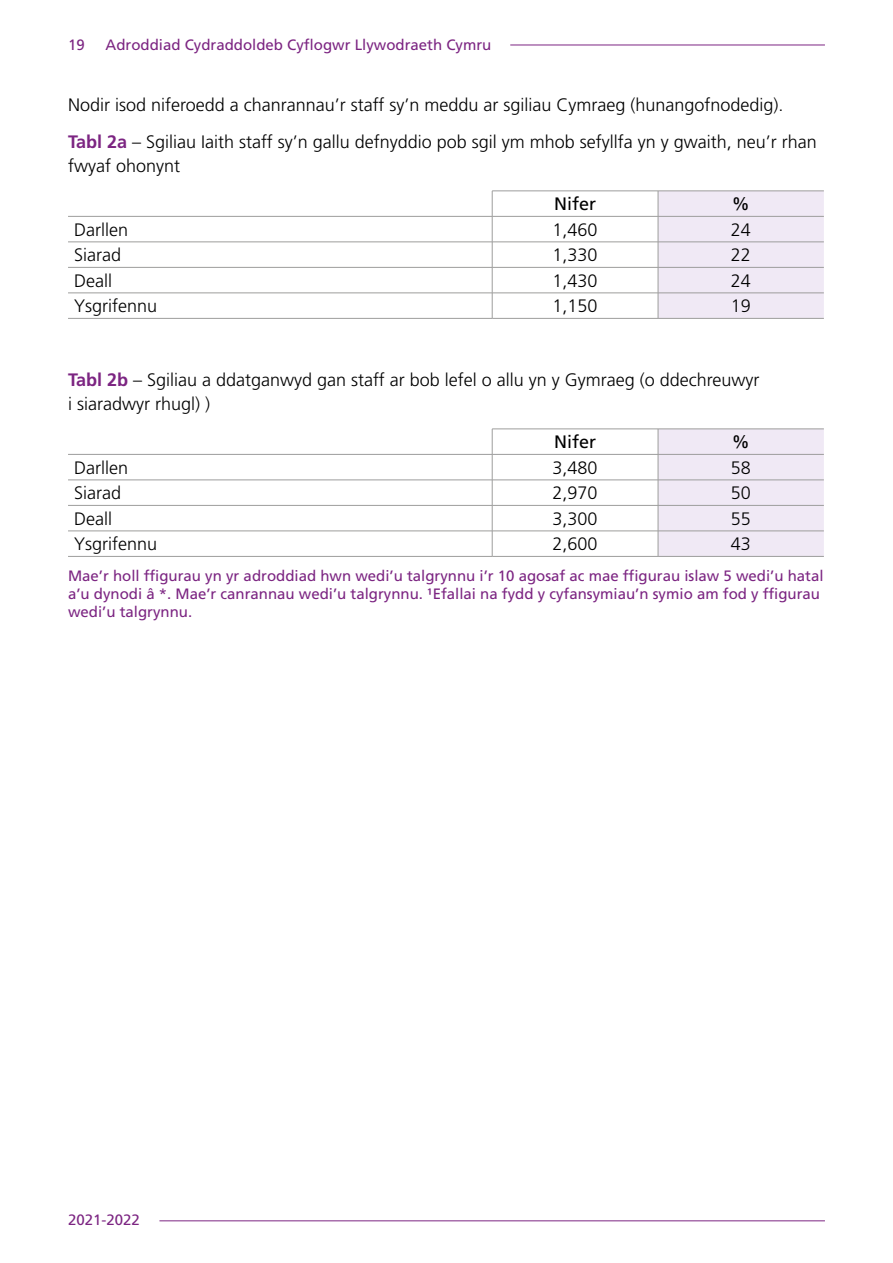
<style>
.page{position:relative;width:893px;height:1263px;background:#fff}
.page>*{position:absolute;margin:0;border:0;box-sizing:border-box;transform-origin:0 0}
.Body_Text{font:300 18px/24px "Frutiger LT Std";color:#000}
.Table_Text{font:300 18px "Frutiger LT Std";color:#000}
.Table_Text_Centred{font:300 18px "Frutiger LT Std";color:#000}
.Table_Text_Centred-2{font:18px "Frutiger LT Std";color:#000}
.Disclaimer{font:15px/18px "Frutiger LT Std";color:#7c2582}
.s1{font-weight:700;color:#7c2582}
</style>
<div class="page">
<hr style="left:159px;top:1220px;width:666px;height:1px;background:#7c2582">
<hr style="left:510px;top:45px;width:315px;height:1px;background:#7c2582">
<hr style="left:68px;top:318px;width:424px;height:1px;background:#9d9d9c">
<hr style="left:492px;top:318px;width:166px;height:1px;background:#9d9d9c">
<hr style="left:658px;top:318px;width:166px;height:1px;background:#9d9d9c">
<hr style="left:492px;top:216px;width:166px;height:1px;background:#9d9d9c">
<hr style="left:492px;top:242px;width:166px;height:1px;background:#9d9d9c">
<hr style="left:492px;top:267px;width:166px;height:1px;background:#9d9d9c">
<hr style="left:492px;top:293px;width:166px;height:1px;background:#9d9d9c">
<svg style="left:658px;top:192px;width:166px;height:126px;background:#ece6f1"></svg>
<svg style="left:492px;top:192px;width:1px;height:126px"></svg>
<hr style="left:68px;top:242px;width:424px;height:1px;background:#9d9d9c">
<hr style="left:68px;top:267px;width:424px;height:1px;background:#9d9d9c">
<hr style="left:68px;top:293px;width:424px;height:1px;background:#9d9d9c">
<hr style="left:492px;top:191px;width:166px;height:1px;background:#9d9d9c">
<hr style="left:658px;top:191px;width:166px;height:1px;background:#9d9d9c">
<hr style="left:68px;top:216px;width:424px;height:1px;background:#9d9d9c">
<hr style="left:68px;top:556px;width:424px;height:1px;background:#9d9d9c">
<hr style="left:492px;top:556px;width:166px;height:1px;background:#9d9d9c">
<hr style="left:658px;top:556px;width:166px;height:1px;background:#9d9d9c">
<hr style="left:492px;top:454px;width:166px;height:1px;background:#9d9d9c">
<hr style="left:492px;top:480px;width:166px;height:1px;background:#9d9d9c">
<hr style="left:492px;top:505px;width:166px;height:1px;background:#9d9d9c">
<hr style="left:492px;top:531px;width:166px;height:1px;background:#9d9d9c">
<svg style="left:658px;top:430px;width:166px;height:126px;background:#ece6f1"></svg>
<hr style="left:492px;top:429px;width:166px;height:1px;background:#9d9d9c">
<hr style="left:658px;top:429px;width:166px;height:1px;background:#9d9d9c">
<svg style="left:492px;top:429px;width:1px;height:127px"></svg>
<hr style="left:68px;top:480px;width:424px;height:1px;background:#9d9d9c">
<hr style="left:68px;top:505px;width:424px;height:1px;background:#9d9d9c">
<hr style="left:68px;top:531px;width:424px;height:1px;background:#9d9d9c">
<hr style="left:68px;top:454px;width:424px;height:1px;background:#9d9d9c">
<p class="Disclaimer" style="left:68px;top:35px;width:18px">19</p>
<p class="Disclaimer" style="left:106px;top:35px;width:387px">Adroddiad Cydraddoldeb Cyflogwr Llywodraeth Cymru</p>
<p class="Body_Text" style="left:68px;top:93px;width:717px">Nodir isod niferoedd a chanrannau’r staff sy’n meddu ar sgiliau Cymraeg (hunangofnodedig).</p>
<p class="Body_Text" style="left:68px;top:130px;width:750px"><span class="s1">Tabl 2a</span> – Sgiliau Iaith staff sy’n gallu defnyddio pob sgil ym mhob sefyllfa yn y gwaith, neu’r rhan fwyaf ohonynt</p>
<p class="Table_Text_Centred-2" style="left:554px;top:194px;width:44px">Nifer</p>
<p class="Table_Text_Centred-2" style="left:732px;top:194px;width:19px">%</p>
<p class="Table_Text" style="left:74px;top:219px;width:55px">Darllen</p>
<p class="Table_Text_Centred" style="left:553px;top:219px;width:47px">1,460</p>
<p class="Table_Text_Centred" style="left:731px;top:219px;width:22px">24</p>
<p class="Table_Text" style="left:74px;top:245px;width:48px">Siarad</p>
<p class="Table_Text_Centred" style="left:553px;top:245px;width:47px">1,330</p>
<p class="Table_Text_Centred" style="left:731px;top:245px;width:22px">22</p>
<p class="Table_Text" style="left:74px;top:270px;width:39px">Deall</p>
<p class="Table_Text_Centred" style="left:553px;top:270px;width:47px">1,430</p>
<p class="Table_Text_Centred" style="left:731px;top:270px;width:22px">24</p>
<p class="Table_Text" style="left:74px;top:296px;width:85px">Ysgrifennu</p>
<p class="Table_Text_Centred" style="left:553px;top:296px;width:47px">1,150</p>
<p class="Table_Text_Centred" style="left:731px;top:296px;width:22px">19</p>
<p class="Body_Text" style="left:68px;top:368px;width:693px"><span class="s1">Tabl 2b</span> – Sgiliau a ddatganwyd gan staff ar bob lefel o allu yn y Gymraeg (o ddechreuwyr i siaradwyr rhugl) )</p>
<p class="Table_Text_Centred-2" style="left:554px;top:432px;width:44px">Nifer</p>
<p class="Table_Text_Centred-2" style="left:732px;top:432px;width:19px">%</p>
<p class="Table_Text" style="left:74px;top:457px;width:55px">Darllen</p>
<p class="Table_Text_Centred" style="left:553px;top:457px;width:47px">3,480</p>
<p class="Table_Text_Centred" style="left:731px;top:457px;width:22px">58</p>
<p class="Table_Text" style="left:74px;top:483px;width:48px">Siarad</p>
<p class="Table_Text_Centred" style="left:553px;top:483px;width:47px">2,970</p>
<p class="Table_Text_Centred" style="left:731px;top:483px;width:22px">50</p>
<p class="Table_Text" style="left:74px;top:508px;width:39px">Deall</p>
<p class="Table_Text_Centred" style="left:553px;top:508px;width:47px">3,300</p>
<p class="Table_Text_Centred" style="left:731px;top:508px;width:22px">55</p>
<p class="Table_Text" style="left:74px;top:534px;width:85px">Ysgrifennu</p>
<p class="Table_Text_Centred" style="left:553px;top:534px;width:47px">2,600</p>
<p class="Table_Text_Centred" style="left:731px;top:534px;width:22px">43</p>
<p class="Disclaimer" style="left:68px;top:567px;width:757px">Mae’r holl ffigurau yn yr adroddiad hwn wedi’u talgrynnu i’r 10 agosaf ac mae ffigurau islaw 5 wedi’u hatal a’u dynodi â *. Mae’r canrannau wedi’u talgrynnu. ¹Efallai na fydd y cyfansymiau’n symio am fod y ffigurau wedi’u talgrynnu.</p>
<p class="Disclaimer" style="left:68px;top:1211px;width:73px">2021-2022</p>
</div>
